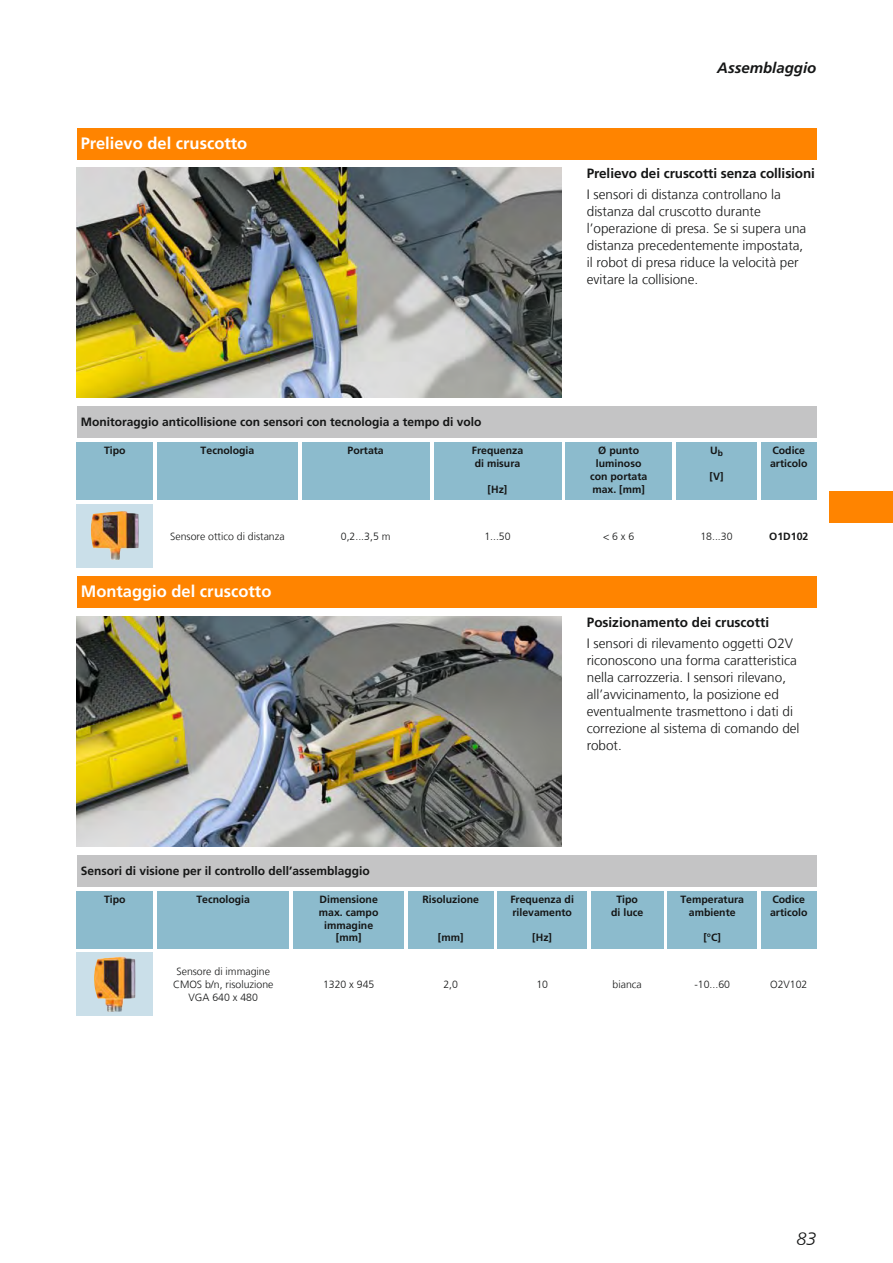
<style>
.page{position:relative;width:893px;height:1263px;background:#fff}
.page>*{position:absolute;margin:0;border:0;box-sizing:border-box;transform-origin:0 0}
.t1{font:italic 300 18px "Frutiger LT Com";color:#151616}
.t2{font:700 16.5px "Frutiger LT Com";color:#fff}
.t3{font:italic 700 15px "Frutiger LT Com";color:#151616}
.t4{font:300 13.5px/17px "Frutiger LT Com";color:#151616}
.t5{font:700 13.5px "Frutiger LT Com";letter-spacing:-.005em;color:#151616}
.t6{font:700 12px "Frutiger LT Com";color:#151616}
.t7{font:700 10.5px/12.8px "Frutiger LT Com";color:#151616}
.t8{font:300 10.5px/12.8px "Frutiger LT Com";color:#151616;text-align:center}
</style>
<div class="page">
<div style="left:77px;top:128px;width:739px;height:31px;background:#ff8400"></div>
<img style="left:77px;top:168px;width:484px;height:230px">
<div style="left:77px;top:406px;width:739px;height:32px;background:#c4c4c5"></div>
<div style="left:77px;top:442px;width:76px;height:58px;background:#8cbbcd"></div>
<div style="left:157px;top:442px;width:141px;height:58px;background:#8cbbcd"></div>
<div style="left:302px;top:442px;width:127px;height:58px;background:#8cbbcd"></div>
<div style="left:434px;top:442px;width:127px;height:58px;background:#8cbbcd"></div>
<div style="left:566px;top:442px;width:106px;height:58px;background:#8cbbcd"></div>
<div style="left:676px;top:442px;width:81px;height:58px;background:#8cbbcd"></div>
<div style="left:761px;top:442px;width:55px;height:58px;background:#8cbbcd"></div>
<div style="left:77px;top:504px;width:76px;height:64px;background:#cadfe9"></div>
<img style="left:91px;top:511px;width:48px;height:49px">
<div style="left:77px;top:576px;width:739px;height:32px;background:#ff8400"></div>
<img style="left:77px;top:617px;width:484px;height:229px">
<div style="left:77px;top:855px;width:739px;height:32px;background:#c4c4c5"></div>
<div style="left:77px;top:891px;width:76px;height:57px;background:#8cbbcd"></div>
<div style="left:157px;top:891px;width:132px;height:57px;background:#8cbbcd"></div>
<div style="left:293px;top:891px;width:111px;height:57px;background:#8cbbcd"></div>
<div style="left:408px;top:891px;width:85px;height:57px;background:#8cbbcd"></div>
<div style="left:497px;top:891px;width:90px;height:57px;background:#8cbbcd"></div>
<div style="left:591px;top:891px;width:72px;height:57px;background:#8cbbcd"></div>
<div style="left:668px;top:891px;width:89px;height:57px;background:#8cbbcd"></div>
<div style="left:761px;top:891px;width:55px;height:57px;background:#8cbbcd"></div>
<div style="left:77px;top:952px;width:76px;height:64px;background:#cadfe9"></div>
<img style="left:94px;top:956px;width:41px;height:56px">
<div style="left:829px;top:491px;width:64px;height:32px;background:#ff8400"></div>
<p class="t2" style="left:81px;top:133px;width:168px">Prelievo del cruscotto</p>
<p class="t6" style="left:81px;top:415px;width:402px">Monitoraggio anticollisione con sensori con tecnologia a tempo di volo</p>
<p class="t7" style="left:104px;top:444px;width:23px">Tipo</p>
<p class="t7" style="left:201px;top:444px;width:55px">Tecnologia</p>
<p class="t7" style="left:348px;top:444px;width:38px">Portata</p>
<p class="t7" style="left:472px;top:444px;width:53px">Frequenza di misura</p>
<p class="t7" style="left:488px;top:483px;width:21px">[Hz]</p>
<p class="t3" style="left:717px;top:59px;width:101px">Assemblaggio</p>
<p class="t5" style="left:587px;top:165px;width:230px">Prelievo dei cruscotti senza collisioni</p>
<p class="t4" style="left:587px;top:186px;width:221px">I sensori di distanza controllano la distanza dal cruscotto durante l’operazione di presa. Se si supera una distanza precedentemente impostata, il robot di presa riduce la velocità per evitare la collisione.</p>
<p class="t7" style="left:590px;top:444px;width:59px;text-align:center">Ø punto luminoso con portata max. [mm]</p>
<p class="t7" style="left:710px;top:444px;width:14px">U<sub>b</sub></p>
<p class="t7" style="left:709px;top:470px;width:15px">[V]</p>
<p class="t7" style="left:770px;top:444px;width:39px">Codice articolo</p>
<p class="t8" style="left:170px;top:530px;width:116px">Sensore ottico di distanza</p>
<p class="t8" style="left:341px;top:530px;width:51px">0,2...3,5 m</p>
<p class="t8" style="left:484px;top:530px;width:28px">1...50</p>
<p class="t8" style="left:603px;top:530px;width:33px">&lt; 6 x 6</p>
<p class="t8" style="left:700px;top:530px;width:34px">18...30</p>
<p class="t7" style="left:769px;top:529px;width:41px">O1D102</p>
<p class="t2" style="left:81px;top:582px;width:192px">Montaggio del cruscotto</p>
<p class="t5" style="left:587px;top:614px;width:184px">Posizionamento dei cruscotti</p>
<p class="t4" style="left:587px;top:635px;width:214px">I sensori di rilevamento oggetti O2V riconoscono una forma caratteristica nella carrozzeria. I sensori rilevano, all’avvicinamento, la posizione ed eventualmente trasmettono i dati di correzione al sistema di comando del robot.</p>
<p class="t6" style="left:81px;top:863px;width:291px">Sensori di visione per il controllo dell’assemblaggio</p>
<p class="t7" style="left:104px;top:893px;width:23px">Tipo</p>
<p class="t7" style="left:196px;top:893px;width:55px">Tecnologia</p>
<p class="t7" style="left:319px;top:893px;width:61px;text-align:center">Dimensione max. campo immagine [mm]</p>
<p class="t7" style="left:422px;top:893px;width:58px">Risoluzione</p>
<p class="t7" style="left:438px;top:931px;width:27px">[mm]</p>
<p class="t7" style="left:510px;top:893px;width:65px">Frequenza di rilevamento</p>
<p class="t7" style="left:532px;top:931px;width:21px">[Hz]</p>
<p class="t7" style="left:611px;top:893px;width:34px;text-align:center">Tipo di luce</p>
<p class="t7" style="left:680px;top:893px;width:65px;text-align:center">Temperatura ambiente</p>
<p class="t7" style="left:703px;top:931px;width:19px">[°C]</p>
<p class="t7" style="left:770px;top:893px;width:39px">Codice articolo</p>
<p class="t8" style="left:173px;top:965px;width:102px">Sensore di immagine<br>CMOS b/n, risoluzione<br>VGA 640 x 480</p>
<p class="t8" style="left:323px;top:978px;width:53px">1320 x 945</p>
<p class="t8" style="left:443px;top:978px;width:16px">2,0</p>
<p class="t8" style="left:536px;top:978px;width:13px">10</p>
<p class="t8" style="left:613px;top:978px;width:31px">bianca</p>
<p class="t8" style="left:694px;top:978px;width:37px">-10...60</p>
<p class="t8" style="left:770px;top:978px;width:39px">O2V102</p>
<h1 class="t1" style="left:796px;top:1228px;width:22px">83</h1>
</div>
